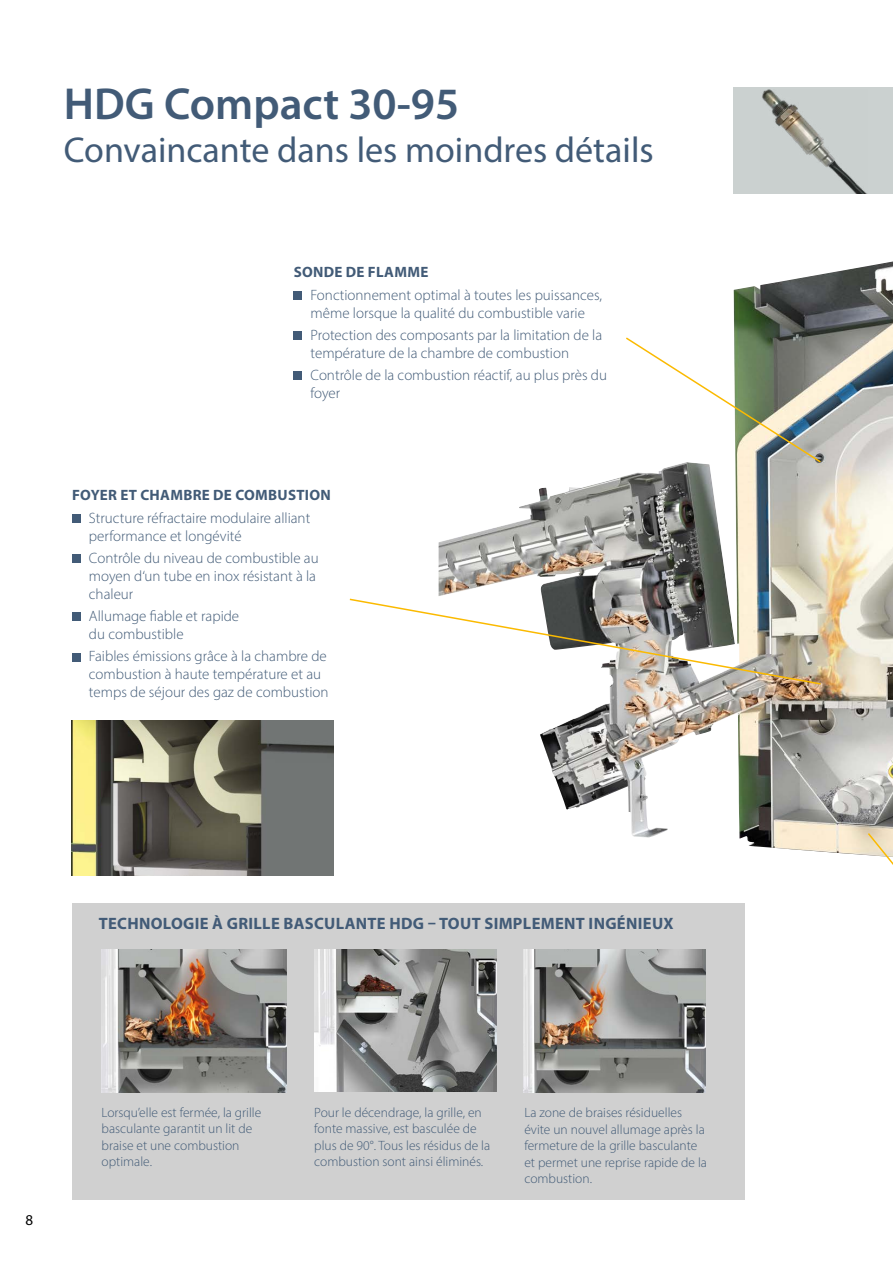
<style>
.page{position:relative;width:893px;height:1263px;background:#fff}
.page>*{position:absolute;margin:0;border:0;box-sizing:border-box;transform-origin:0 0}
.t1{font:600 45px "Myriad Pro";color:#425b77}
.t2{font:36px "Myriad Pro";color:#425b77}
.t3{font:700 16.5px "Myriad Pro";letter-spacing:.02em;color:#425b77}
.t4{font:300 15px/18px "Myriad Pro";color:#425b77}
.t5{font:700 15px "Myriad Pro";letter-spacing:.02em;color:#425b77}
.t6{font:15px "Myriad Pro";color:#000}
.t7{font:300 13.5px/16.5px "Myriad Pro";color:#425b77}
</style>
<div class="page">
<img style="left:439px;top:264px;width:440px;height:585px">
<div style="left:72px;top:903px;width:672px;height:296px;background:#d0d0d0"></div>
<img style="left:314px;top:949px;width:183px;height:143px">
<div style="left:294px;top:291px;width:8px;height:9px;background:#425b77"></div>
<div style="left:294px;top:331px;width:8px;height:9px;background:#425b77"></div>
<div style="left:294px;top:371px;width:8px;height:9px;background:#425b77"></div>
<div style="left:72px;top:514px;width:9px;height:9px;background:#425b77"></div>
<div style="left:72px;top:554px;width:9px;height:9px;background:#425b77"></div>
<div style="left:72px;top:612px;width:9px;height:9px;background:#425b77"></div>
<div style="left:72px;top:653px;width:9px;height:8px;background:#425b77"></div>
<div style="left:733px;top:87px;width:160px;height:107px;background:#cbd1d0"></div>
<img style="left:762px;top:90px;width:105px;height:104px">
<img style="left:102px;top:949px;width:185px;height:143px">
<img style="left:523px;top:949px;width:183px;height:143px">
<img style="left:72px;top:721px;width:262px;height:154px">
<svg style="left:866px;top:831px;width:27px;height:34px"></svg>
<img style="left:349px;top:598px;width:473px;height:88px">
<svg style="left:624px;top:336px;width:198px;height:128px"></svg>
<h1 class="t1" style="left:64px;top:75px;width:397px">HDG Compact 30-95</h1>
<h2 class="t2" style="left:64px;top:128px;width:591px">Convaincante dans les moindres détails</h2>
<p class="t5" style="left:294px;top:262px;width:136px">SONDE DE FLAMME</p>
<p class="t4" style="left:311px;top:285px;width:293px">Fonctionnement optimal à toutes les puissances, même lorsque la qualité du combustible varie</p>
<p class="t4" style="left:311px;top:326px;width:293px">Protection des composants par la limitation de la température de la chambre de combustion</p>
<p class="t4" style="left:311px;top:366px;width:298px">Contrôle de la combustion réactif, au plus près du foyer</p>
<p class="t5" style="left:72px;top:486px;width:260px">FOYER ET CHAMBRE DE COMBUSTION</p>
<p class="t4" style="left:89px;top:509px;width:223px">Structure réfractaire modulaire alliant performance et longévité</p>
<p class="t4" style="left:89px;top:549px;width:231px">Contrôle du niveau de combustible au moyen d‘un tube en inox résistant à la chaleur</p>
<p class="t4" style="left:89px;top:607px;width:152px">Allumage fiable et rapide du combustible</p>
<p class="t4" style="left:89px;top:647px;width:241px">Faibles émissions grâce à la chambre de combustion à haute température et au temps de séjour des gaz de combustion</p>
<p class="t3" style="left:99px;top:913px;width:576px">TECHNOLOGIE À GRILLE BASCULANTE HDG – TOUT SIMPLEMENT INGÉNIEUX</p>
<p class="t6" style="left:26px;top:1210px;width:9px">8</p>
<p class="t7" style="left:102px;top:1104px;width:161px">Lorsqu’elle est fermée, la grille basculante garantit un lit de braise et une combustion optimale.</p>
<p class="t7" style="left:314px;top:1104px;width:177px">Pour le décendrage, la grille, en fonte massive, est basculée de plus de 90°. Tous les résidus de la combustion sont ainsi éliminés.</p>
<p class="t7" style="left:524px;top:1104px;width:184px">La zone de braises résiduelles évite un nouvel allumage après la fermeture de la grille basculante et permet une reprise rapide de la combustion.</p>
</div>
